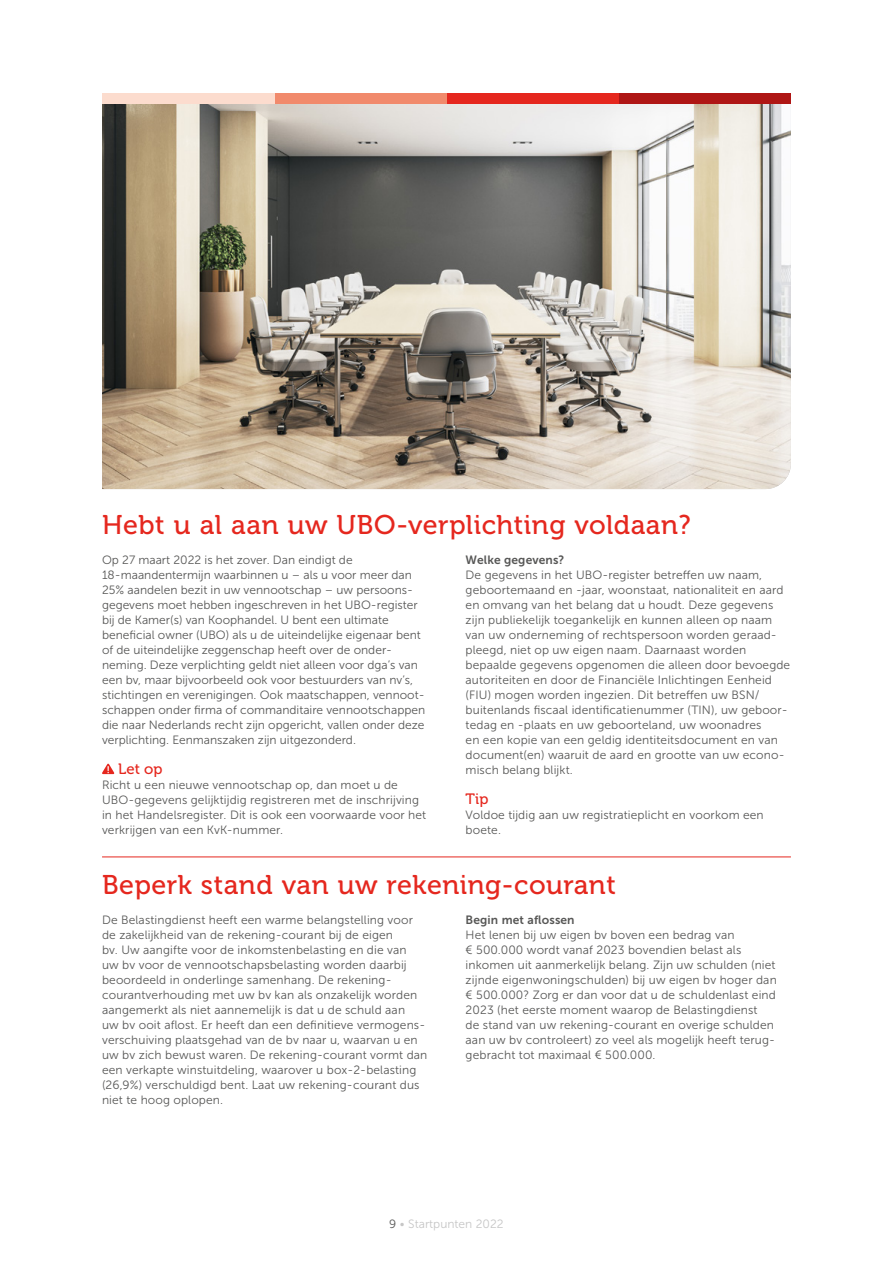
<style>
.page{position:relative;width:893px;height:1263px;background:#fff}
.page>*{position:absolute;margin:0;border:0;box-sizing:border-box;transform-origin:0 0}
.t1{font:27px "Museo 500";letter-spacing:.02em;color:#e5271e}
.t2{font:15px "Museo 500";color:#e5271e}
.t3{font:12px/15px "Museo Sans 300";letter-spacing:.01em;color:#575756}
.t4{font:12px "Museo Sans 700";letter-spacing:.01em;color:#575756}
.t5{font:12px "Museo Sans 300";color:#c6c6c6}
.s1{color:#575756}
</style>
<div class="page">
<svg style="left:102px;top:763px;width:13px;height:11px"></svg>
<img style="left:102px;top:104px;width:689px;height:385px">
<div style="left:619px;top:94px;width:172px;height:10px;background:#af1615"></div>
<div style="left:446px;top:94px;width:173px;height:10px;background:#e5271e"></div>
<div style="left:274px;top:94px;width:172px;height:10px;background:#f18a6c"></div>
<div style="left:102px;top:94px;width:172px;height:10px;background:#fcdcce"></div>
<hr style="left:102px;top:856px;width:689px;height:1px;background:#e5271e">
<h1 class="t1" style="left:102px;top:510px;width:590px">Hebt u al aan uw UBO-verplichting voldaan?</h1>
<p class="t4" style="left:466px;top:553px;width:100px">Welke gegevens?</p>
<p class="t3" style="left:466px;top:567px;width:326px">De gegevens in het UBO-register betreffen uw naam, geboortemaand en -jaar, woonstaat, nationaliteit en aard en omvang van het belang dat u houdt. Deze gegevens zijn publiekelijk toegankelijk en kunnen alleen op naam van uw onderneming of rechtspersoon worden geraad&shy;pleegd, niet op uw eigen naam. Daarnaast worden bepaalde gegevens opgenomen die alleen door bevoegde autoriteiten en door de Financiële Inlichtingen Eenheid (FIU) mogen worden ingezien. Dit betreffen uw BSN/ buitenlands fiscaal identificatienummer (TIN), uw geboor&shy;tedag en -plaats en uw geboorteland, uw woonadres<br>en een kopie van een geldig identiteitsdocument en van document(en) waaruit de aard en grootte van uw econo&shy;misch belang blijkt.</p>
<p class="t2" style="left:466px;top:791px;width:24px">Tip</p>
<p class="t3" style="left:466px;top:807px;width:300px">Voldoe tijdig aan uw registratieplicht en voorkom een boete.</p>
<p class="t3" style="left:102px;top:552px;width:325px">Op 27 maart 2022 is het zover. Dan eindigt de 18-maandentermijn waarbinnen u – als u voor meer dan 25% aandelen bezit in uw vennootschap – uw persoons&shy;gegevens moet hebben ingeschreven in het UBO-register bij de Kamer(s) van Koophandel. U bent een ultimate beneficial owner (UBO) als u de uiteindelijke eigenaar bent of de uiteindelijke zeggenschap heeft over de onder&shy;neming. Deze verplichting geldt niet alleen voor dga’s van een bv, maar bijvoorbeeld ook voor bestuurders van nv’s, stichtingen en verenigingen. Ook maatschappen, vennoot&shy;schappen onder firma of commanditaire vennootschappen die naar Nederlands recht zijn opgericht, vallen onder deze verplichting. Eenmanszaken zijn uitgezonderd.</p>
<p class="t2" style="left:118px;top:761px;width:46px">Let op</p>
<p class="t3" style="left:102px;top:777px;width:326px">Richt u een nieuwe vennootschap op, dan moet u de UBO-gegevens gelijktijdig registreren met de inschrijving in het Handelsregister. Dit is ook een voorwaarde voor het verkrijgen van een KvK-nummer.</p>
<h1 class="t1" style="left:102px;top:870px;width:515px">Beperk stand van uw rekening-courant</h1>
<p class="t4" style="left:466px;top:913px;width:111px">Begin met aflossen</p>
<p class="t3" style="left:466px;top:927px;width:313px">Het lenen bij uw eigen bv boven een bedrag van<br>€ 500.000 wordt vanaf 2023 bovendien belast als inkomen uit aanmerkelijk belang. Zijn uw schulden (niet zijnde eigenwoningschulden) bij uw eigen bv hoger dan € 500.000? Zorg er dan voor dat u de schuldenlast eind 2023 (het eerste moment waarop de Belastingdienst<br>de stand van uw rekening-courant en overige schulden aan uw bv controleert) zo veel als mogelijk heeft terug&shy;gebracht tot maximaal € 500.000.</p>
<p class="t3" style="left:102px;top:912px;width:327px">De Belastingdienst heeft een warme belangstelling voor de zakelijkheid van de rekening-courant bij de eigen<br>bv. Uw aangifte voor de inkomstenbelasting en die van<br>uw bv voor de vennootschapsbelasting worden daarbij beoordeeld in onderlinge samenhang. De rekening&shy;courantverhouding met uw bv kan als onzakelijk worden aangemerkt als niet aannemelijk is dat u de schuld aan<br>uw bv ooit aflost. Er heeft dan een definitieve vermogens&shy;verschuiving plaatsgehad van de bv naar u, waarvan u en uw bv zich bewust waren. De rekening-courant vormt dan een verkapte winstuitdeling, waarover u box-2-belasting (26,9%) verschuldigd bent. Laat uw rekening-courant dus niet te hoog oplopen.</p>
<p class="t5" style="left:389px;top:1218px;width:116px"><span class="s1">9</span> • Startpunten 2022</p>
</div>
